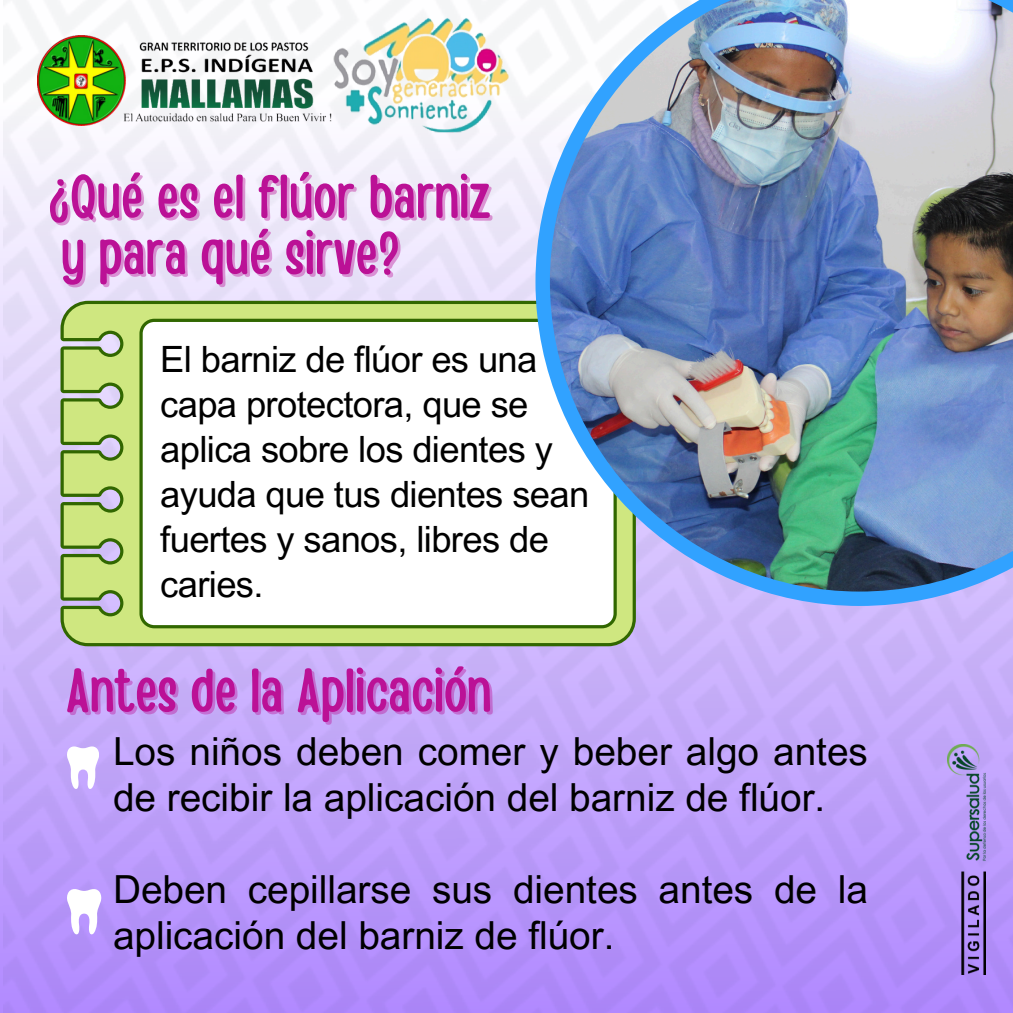
<style>
.page{position:relative;width:1013px;height:1013px;background:#fff}
.page>*{position:absolute;margin:0;border:0;box-sizing:border-box;transform-origin:0 0}
.t1{font:61.25px "Handy Casual Condensed";color:#bb1196}
.t2{font:38.75px/46px "Arial MT Pro";color:#000}
.t3{font:36.25px/45px "Arial MT Pro";letter-spacing:-.015em;color:#000}
</style>
<div class="page">
<img style="left:4px;top:0;width:1008px;height:1012px">
<svg style="left:60px;top:301px;width:575px;height:345px;fill:#cfe780"></svg>
<svg style="left:139px;top:319px;width:477px;height:309px"></svg>
<svg style="left:67px;top:888px;width:35px;height:46px"></svg>
<img style="left:38px;top:36px;width:294px;height:90px">
<svg style="left:67px;top:746px;width:32px;height:43px"></svg>
<svg style="left:535px;top:0;width:477px;height:606px"></svg>
<img style="left:550px;top:0;width:462px;height:591px">
<img style="left:947px;top:744px;width:38px;height:230px">
<img style="left:332px;top:11px;width:178px;height:122px">
<p class="t1" style="left:47px;top:157px;width:444px">¿Qué es el flúor barniz</p>
<h1 class="t1" style="left:61px;top:213px;width:340px">y para qué sirve?</h1>
<p class="t3" style="left:160px;top:341px;width:430px">El barniz de flúor es una capa protectora, que se aplica sobre los dientes y ayuda que tus dientes sean fuertes y sanos, libres de caries.</p>
<p class="t1" style="left:66px;top:650px;width:427px">Antes de la Aplicación</p>
<p class="t2" style="left:113px;top:733px;width:756px">Los niños deben comer y beber algo antes de recibir la aplicación del barniz de flúor.</p>
<p class="t2" style="left:113px;top:871px;width:756px">Deben cepillarse sus dientes antes de la aplicación del barniz de flúor.</p>
</div>
